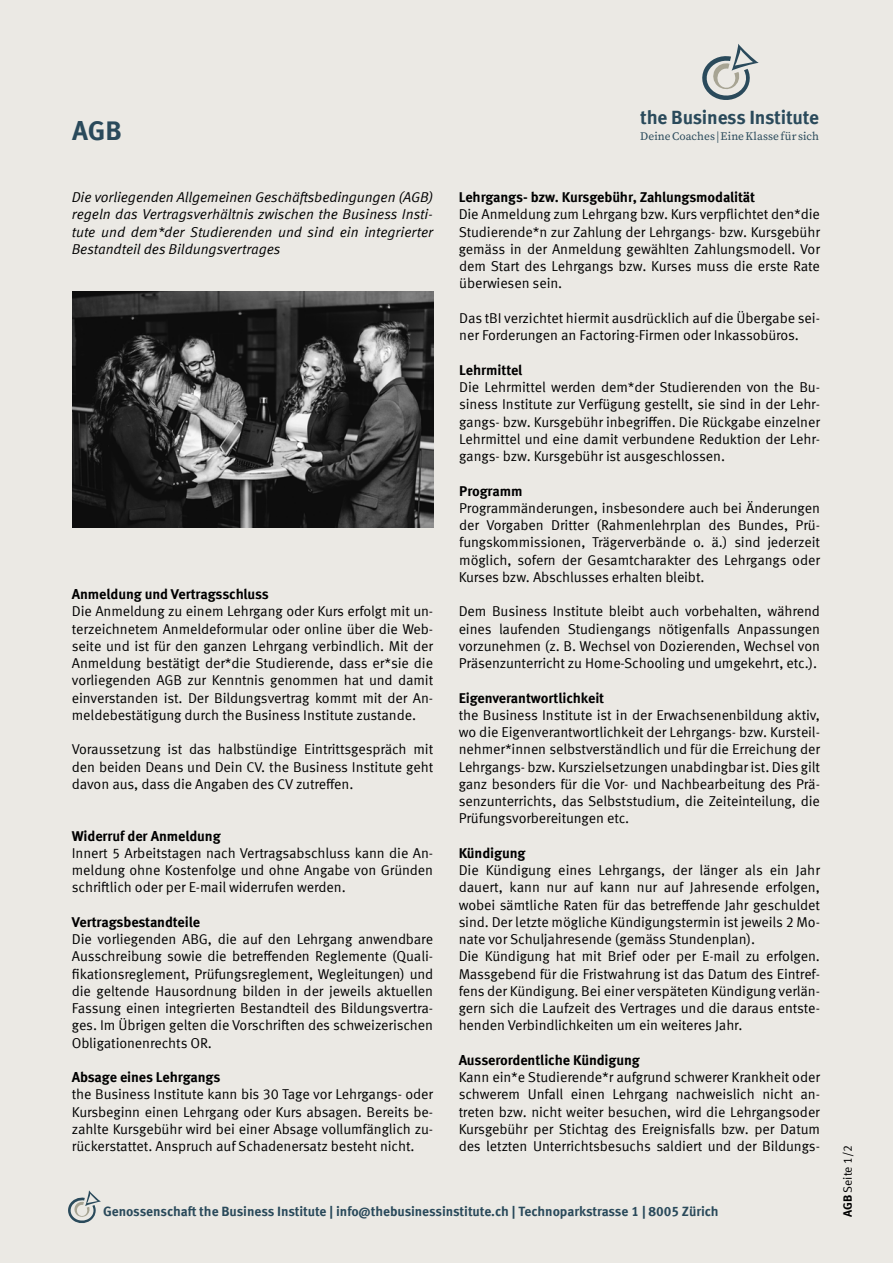
<style>
.page{position:relative;width:893px;height:1263px;background:#ebe9e4}
.page>*{position:absolute;margin:0;border:0;box-sizing:border-box;transform-origin:0 0}
.t1{font:700 27px "Meta Pro";color:#2a4a5b}
.t2{font:700 19.2px "Meta Pro";letter-spacing:-.015em;color:#2a4a5b}
.t3{font:14.25px/17.2px "Meta Pro";letter-spacing:-.01em;color:#000;text-align:justify}
.t4{font:700 14.25px "Meta Pro";letter-spacing:-.01em;color:#000}
.t5{font:italic 14.25px/17.2px "Meta Pro";letter-spacing:-.005em;color:#000;text-align:justify}
.t6{font:700 13.5px "Meta Pro";letter-spacing:-.005em;color:#2a4a5b}
.t7{font:12px "Meta Pro";letter-spacing:-.01em;color:#000}
.t8{font:11.4px "Source Serif Variable";letter-spacing:.01em;color:#2a4a5b}
.s1{font-weight:700}
</style>
<div class="page">
<img style="left:72px;top:291px;width:361px;height:236px">
<svg style="left:702px;top:44px;width:57px;height:56px"></svg>
<svg style="left:68px;top:1190px;width:33px;height:33px"></svg>
<p class="t1" style="left:72px;top:109px;width:51px">AGB</p>
<p class="t5" style="left:72px;top:188px;width:363px">Die vorliegenden Allgemeinen Geschäftsbedingungen (AGB) regeln das Vertragsverhältnis zwischen the Business Insti&shy;tute und dem*der Studierenden und sind ein integrierter Bestandteil des Bildungsvertrages</p>
<p class="t4" style="left:72px;top:583px;width:199px">Anmeldung und Vertragsschluss</p>
<p class="t3" style="left:72px;top:602px;width:363px">Die Anmeldung zu einem Lehrgang oder Kurs erfolgt mit un&shy;terzeichnetem Anmeldeformular oder online über die Web&shy;seite und ist für den ganzen Lehrgang verbindlich. Mit der Anmeldung bestätigt der*die Studierende, dass er*sie die vorliegenden AGB zur Kenntnis genommen hat und damit einverstanden ist. Der Bildungsvertrag kommt mit der An&shy;meldebestätigung durch the Business Institute zustande.</p>
<p class="t3" style="left:72px;top:740px;width:363px">Voraussetzung ist das halbstündige Eintrittsgespräch mit den beiden Deans und Dein CV. the Business Institute geht davon aus, dass die Angaben des CV zutreffen.</p>
<p class="t4" style="left:72px;top:824px;width:150px">Widerruf der Anmeldung</p>
<p class="t3" style="left:72px;top:843px;width:363px">Innert 5 Arbeitstagen nach Vertragsabschluss kann die An&shy;meldung ohne Kostenfolge und ohne Angabe von Gründen schriftlich oder per E-mail widerrufen werden.</p>
<p class="t4" style="left:72px;top:911px;width:130px">Vertragsbestandteile</p>
<p class="t3" style="left:72px;top:929px;width:363px">Die vorliegenden ABG, die auf den Lehrgang anwendbare Ausschreibung sowie die betreffenden Reglemente (Quali&shy;fikationsreglement, Prüfungsreglement, Wegleitungen) und die geltende Hausordnung bilden in der jeweils aktuellen Fassung einen integrierten Bestandteil des Bildungsvertra&shy;ges. Im Übrigen gelten die Vorschriften des schweizerischen Obligationenrechts OR.</p>
<p class="t4" style="left:72px;top:1066px;width:150px">Absage eines Lehrgangs</p>
<p class="t3" style="left:72px;top:1085px;width:363px">the Business Institute kann bis 30 Tage vor Lehrgangs- oder Kursbeginn einen Lehrgang oder Kurs absagen. Bereits be&shy;zahlte Kursgebühr wird bei einer Absage vollumfänglich zu&shy;rückerstattet. Anspruch auf Schadenersatz besteht nicht.</p>
<p class="t2" style="left:640px;top:102px;width:180px">the Business Institute</p>
<p class="t8" style="left:640px;top:128px;width:180px">Deine Coaches | Eine Klasse für sich</p>
<p class="t4" style="left:459px;top:186px;width:298px">Lehrgangs- bzw. Kursgebühr, Zahlungsmodalität</p>
<p class="t3" style="left:459px;top:205px;width:363px">Die Anmeldung zum Lehrgang bzw. Kurs verpflichtet den*die Studierende*n zur Zahlung der Lehrgangs- bzw. Kursgebühr gemäss in der Anmeldung gewählten Zahlungsmodell. Vor dem Start des Lehrgangs bzw. Kurses muss die erste Rate überwiesen sein.</p>
<p class="t3" style="left:459px;top:308px;width:362px">Das tBI verzichtet hiermit ausdrücklich auf die Übergabe sei&shy;ner Forderungen an Factoring-Firmen oder Inkassobüros.</p>
<p class="t4" style="left:459px;top:359px;width:65px">Lehrmittel</p>
<p class="t3" style="left:459px;top:377px;width:362px">Die Lehrmittel werden dem*der Studierenden von the Bu&shy;siness Institute zur Verfügung gestellt, sie sind in der Lehr&shy;gangs- bzw. Kursgebühr inbegriffen. Die Rückgabe einzelner Lehrmittel und eine damit verbundene Reduktion der Lehr&shy;gangs- bzw. Kursgebühr ist ausgeschlossen.</p>
<p class="t4" style="left:459px;top:479px;width:65px">Programm</p>
<p class="t3" style="left:459px;top:498px;width:363px">Programmänderungen, insbesondere auch bei Änderungen der Vorgaben Dritter (Rahmenlehrplan des Bundes, Prü&shy;fungskommissionen, Trägerverbände o. ä.) sind jederzeit möglich, sofern der Gesamtcharakter des Lehrgangs oder Kurses bzw. Abschlusses erhalten bleibt.</p>
<p class="t3" style="left:459px;top:602px;width:363px">Dem Business Institute bleibt auch vorbehalten, während eines laufenden Studiengangs nötigenfalls Anpassungen vorzunehmen (z. B. Wechsel von Dozierenden, Wechsel von Präsenzunterricht zu Home-Schooling und umgekehrt, etc.).</p>
<p class="t4" style="left:459px;top:686px;width:147px">Eigenverantwortlichkeit</p>
<p class="t3" style="left:459px;top:705px;width:363px">the Business Institute ist in der Erwachsenenbildung aktiv, wo die Eigenverantwortlichkeit der Lehrgangs- bzw. Kursteil&shy;nehmer*innen selbstverständlich und für die Erreichung der Lehrgangs- bzw. Kurszielsetzungen unabdingbar ist. Dies gilt ganz besonders für die Vor- und Nachbearbeitung des Prä&shy;senzunterrichts, das Selbststudium, die Zeiteinteilung, die Prüfungsvorbereitungen etc.</p>
<p class="t4" style="left:459px;top:842px;width:68px">Kündigung</p>
<p class="t3" style="left:459px;top:860px;width:363px">Die Kündigung eines Lehrgangs, der länger als ein Jahr dauert, kann nur auf kann nur auf Jahresende erfolgen, wobei sämtliche Raten für das betreffende Jahr geschuldet sind. Der letzte mögliche Kündigungstermin ist jeweils 2 Mo&shy;nate vor Schuljahresende (gemäss Stundenplan).</p>
<p class="t3" style="left:459px;top:947px;width:363px">Die Kündigung hat mit Brief oder per E-mail zu erfolgen.<br>Massgebend für die Fristwahrung ist das Datum des Eintref&shy;fens der Kündigung. Bei einer verspäteten Kündigung verlän&shy;gern sich die Laufzeit des Vertrages und die daraus entste&shy;henden Verbindlichkeiten um ein weiteres Jahr.</p>
<p class="t4" style="left:459px;top:1049px;width:183px">Ausserordentliche Kündigung</p>
<p class="t3" style="left:459px;top:1067px;width:363px">Kann ein*e Studierende*r aufgrund schwerer Krankheit oder schwerem Unfall einen Lehrgang nachweislich nicht an&shy;treten bzw. nicht weiter besuchen, wird die Lehrgangsoder Kursgebühr per Stichtag des Ereignisfalls bzw. per Datum des letzten Unterrichtsbesuchs saldiert und der Bildungs-</p>
<p class="t6" style="left:103px;top:1201px;width:617px">Genossenschaft the Business Institute | info@thebusinessinstitute.ch | Technoparkstrasse 1 | 8005 Zürich</p>
<p class="t7" style="left:838px;top:1217px;width:74px;rotate:-90deg"><span class="s1">AGB</span> Seite 1/2</p>
</div>
